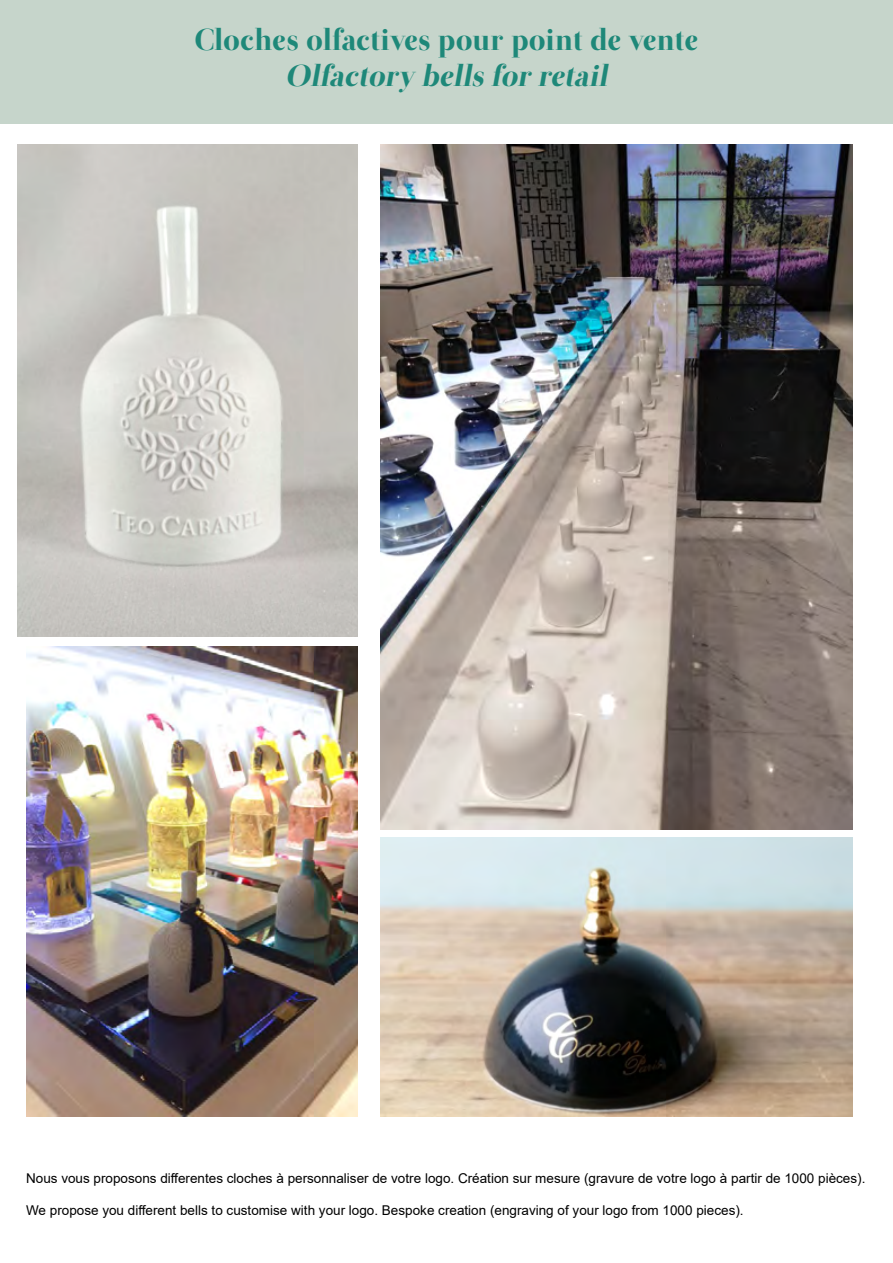
<style>
.page{position:relative;width:893px;height:1263px;background:#fff}
.page>*{position:absolute;margin:0;border:0;box-sizing:border-box;transform-origin:0 0}
.t1{font:30px "Otama ep";color:#1e8879}
.t2{font:italic 30px "Otama ep";color:#1e8879}
.t3{font:13.5px "Arial";color:#000}
</style>
<div class="page">
<div style="left:0;top:0;width:893px;height:124px;background:#c6d5cb"></div>
<img style="left:17px;top:145px;width:341px;height:491px">
<img style="left:381px;top:838px;width:472px;height:278px">
<img style="left:381px;top:145px;width:472px;height:684px">
<img style="left:26px;top:646px;width:332px;height:470px">
<h1 class="t1" style="left:195px;top:21px;width:505px">Cloches olfactives pour point de vente</h1>
<h1 class="t2" style="left:285px;top:57px;width:330px">Olfactory bells for retail</h1>
<p class="t3" style="left:26px;top:1169px;width:841px">Nous vous proposons differentes cloches à personnaliser de votre logo. Création sur mesure (gravure de votre logo à partir de 1000 pièces).</p>
<p class="t3" style="left:26px;top:1201px;width:719px">We propose you different bells to customise with your logo. Bespoke creation (engraving of your logo from 1000 pieces).</p>
</div>
